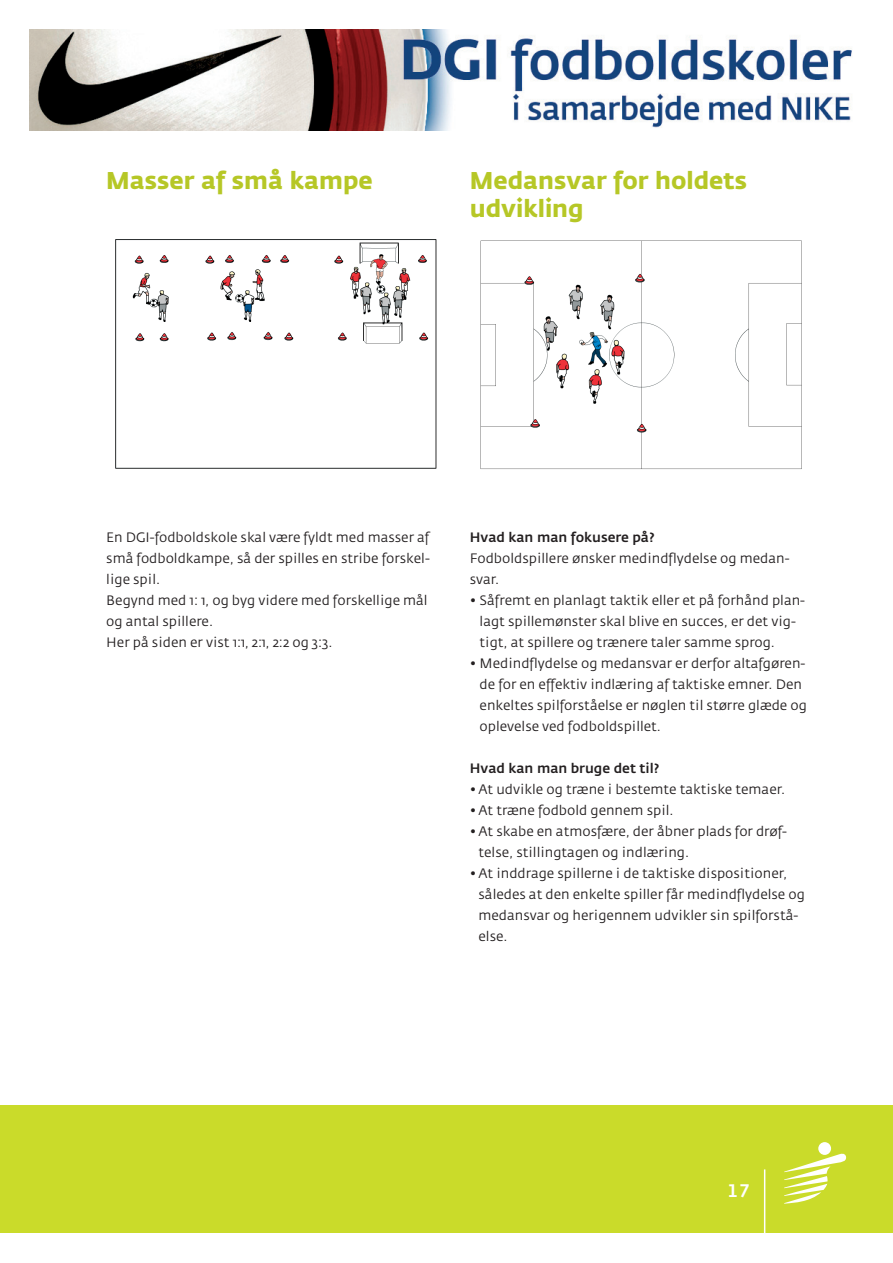
<style>
.page{position:relative;width:893px;height:1263px;background:#fff}
.page>*{position:absolute;margin:0;border:0;box-sizing:border-box;transform-origin:0 0}
.t1{font:24px/28.5px "Fedra Sans Bold TF";color:#b6c726}
.t2{font:18px "Fedra Sans Medium TF";color:#fff}
.t3{font:13.5px/21px "Fedra Sans";color:#231f20}
.t4{font:500 13.5px "Fedra Sans";color:#231f20}
</style>
<div class="page">
<div style="left:0;top:1106px;width:893px;height:127px;background:#cadb2a"></div>
<hr style="left:764px;top:1169px;width:1px;height:94px;background:#fff">
<div style="left:818px;top:1142px;width:13px;height:13px;background:#fff;border-radius:50%"></div>
<svg style="left:784px;top:1153px;width:62px;height:51px"></svg>
<img style="left:30px;top:30px;width:822px;height:100px">
<img style="left:115px;top:239px;width:322px;height:230px">
<img style="left:480px;top:240px;width:322px;height:229px">
<h1 class="t1" style="left:106px;top:168px;width:268px">Masser af små kampe</h1>
<h1 class="t1" style="left:470px;top:168px;width:279px">Medansvar for holdets udvikling</h1>
<p class="t3" style="left:106px;top:528px;width:325px">En DGI-fodboldskole skal være fyldt med masser af små fodboldkampe, så der spilles en stribe forskel&shy;lige spil.<br>Begynd med 1: 1, og byg videre med forskellige mål og antal spillere.<br>Her på siden er vist 1:1, 2:1, 2:2 og 3:3.</p>
<p class="t4" style="left:470px;top:532px;width:186px">Hvad kan man fokusere på?</p>
<p class="t3" style="left:470px;top:549px;width:321px">Fodboldspillere ønsker medindflydelse og medan&shy;svar.</p>
<p class="t3" style="left:480px;top:591px;width:327px;text-indent:-10px">• Såfremt en planlagt taktik eller et på forhånd plan&shy;lagt spillemønster skal blive en succes, er det vig&shy;tigt, at spillere og trænere taler samme sprog.</p>
<p class="t3" style="left:480px;top:654px;width:329px;text-indent:-10px">• Medindflydelse og medansvar er derfor altafgøren&shy;de for en effektiv indlæring af taktiske emner. Den enkeltes spilforståelse er nøglen til større glæde og oplevelse ved fodboldspillet.</p>
<p class="t4" style="left:470px;top:763px;width:191px">Hvad kan man bruge det til?</p>
<p class="t3" style="left:470px;top:780px;width:317px">• At udvikle og træne i bestemte taktiske temaer.</p>
<p class="t3" style="left:470px;top:801px;width:205px">• At træne fodbold gennem spil.</p>
<p class="t3" style="left:478px;top:822px;width:310px;text-indent:-9px">• At skabe en atmosfære, der åbner plads for drøf&shy;telse, stillingtagen og indlæring.</p>
<p class="t3" style="left:478px;top:864px;width:328px;text-indent:-9px">• At inddrage spillerne i de taktiske dispositioner, således at den enkelte spiller får medindflydelse og medansvar og herigennem udvikler sin spilforstå&shy;else.</p>
<h2 class="t2" style="left:727px;top:1184px;width:25px">17</h2>
</div>
